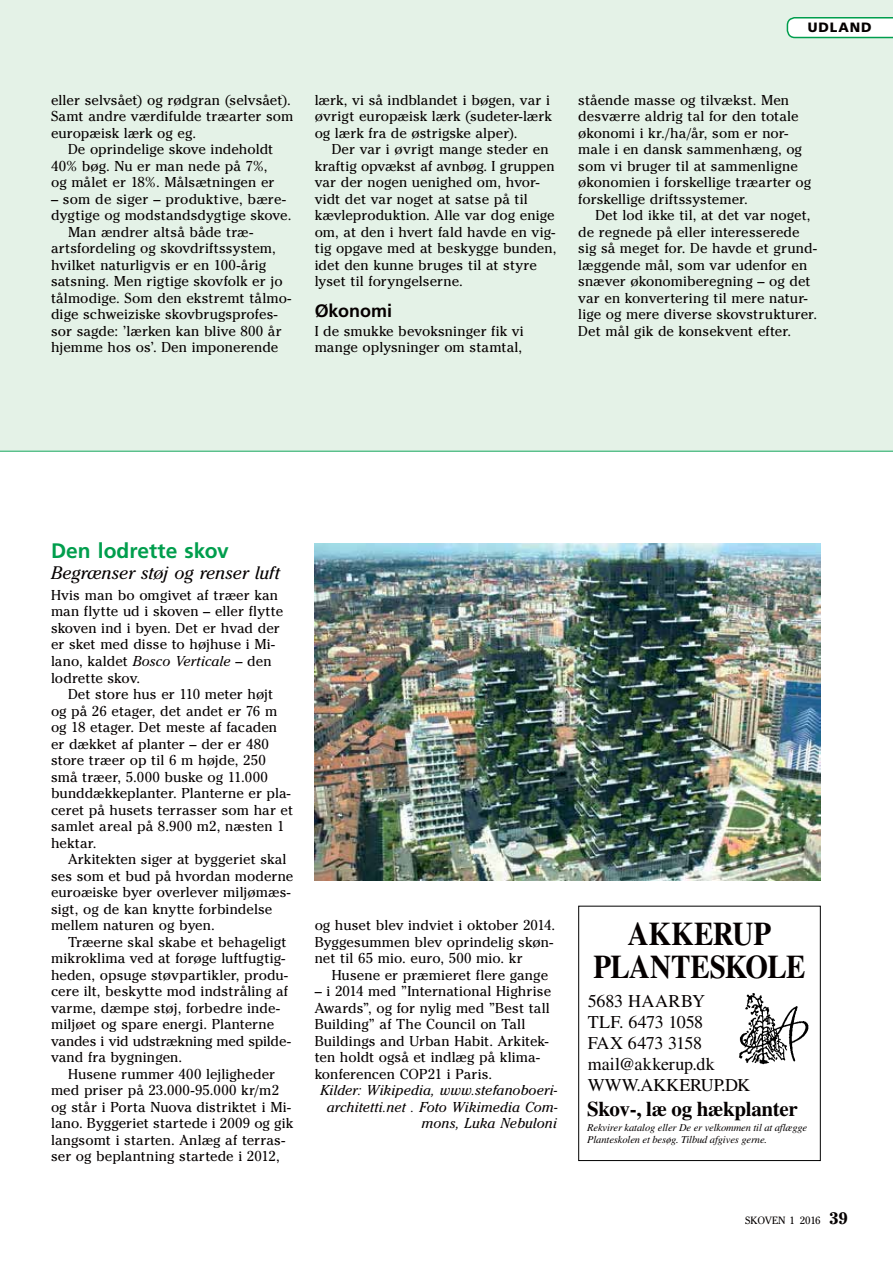
<style>
.page{position:relative;width:893px;height:1263px;background:#e4f2e7}
.page>*{position:absolute;margin:0;border:0;box-sizing:border-box;transform-origin:0 0}
.t1{font:700 33px/33px "Times LT Std";letter-spacing:-.01em;color:#050000;text-align:center;scale:.88 1}
.t2{font:700 21px "Times LT Std";letter-spacing:-.015em;color:#050000}
.t3{font:700 21px "Frutiger LT Std";letter-spacing:-.005em;color:#009e4d}
.t4{font:18px/21px "Times LT Std";color:#050000}
.t5{font:italic 18px "Cheltenham Std";color:#050000}
.t6{font:700 18px "Frutiger LT Std";color:#050000}
.t7{font:14.25px/16.5px "Cheltenham Std";letter-spacing:.005em;color:#050000}
.t8{font:italic 14.25px/16.5px "Cheltenham Std";color:#050000;text-align:right}
.t9{font:900 13.5px "Frutiger LT Std";letter-spacing:.07em;color:#050000}
.t10{font:italic 10.5px/12px "Times LT Std";letter-spacing:-.01em;color:#050000}
.t11{font:10.5px "Cheltenham Std";color:#050000}
.s1{font-style:italic}
.s2{font-weight:700;font-size:16.5px}
</style>
<div class="page">
<div style="left:0;top:451px;width:893px;height:812px;background:#fff"></div>
<svg style="left:787px;top:17px;width:106px;height:21px;background:#dbf1e6"></svg>
<img style="left:739px;top:993px;width:70px;height:72px">
<div style="left:578px;top:906px;width:243px;height:255px;border:1px solid #000"></div>
<hr style="left:0;top:451px;width:893px;height:1px;background:#009e4d">
<img style="left:315px;top:543px;width:506px;height:337px">
<p class="t9" style="left:808px;top:20px;width:66px">UDLAND</p>
<p class="t7" style="left:51px;top:93px;width:244px">eller selvsået) og rødgran (selvsået).<br>Samt andre værdifulde træarter som europæisk lærk og eg.</p>
<p class="t7" style="left:51px;top:143px;width:225px;text-indent:17px">De oprindelige skove indeholdt<br>40% bøg. Nu er man nede på 7%, og målet er 18%. Målsætningen er</p>
<p class="t7" style="left:51px;top:192px;width:236px">– som de siger – produktive, bære-</p>
<p class="t7" style="left:51px;top:209px;width:242px">dygtige og modstandsdygtige skove.</p>
<p class="t7" style="left:68px;top:225px;width:186px">Man ændrer altså både træ-</p>
<p class="t7" style="left:51px;top:242px;width:226px">artsfordeling og skovdriftssystem,</p>
<p class="t7" style="left:51px;top:258px;width:217px">hvilket naturligvis er en 100-årig</p>
<p class="t7" style="left:51px;top:275px;width:233px">satsning. Men rigtige skovfolk er jo</p>
<p class="t7" style="left:51px;top:291px;width:242px">tålmodige. Som den ekstremt tålmo-</p>
<p class="t7" style="left:51px;top:308px;width:228px">dige schweiziske skovbrugsprofes-</p>
<p class="t7" style="left:51px;top:324px;width:232px">sor sagde: ’lærken kan blive 800 år</p>
<p class="t7" style="left:51px;top:341px;width:229px">hjemme hos os’. Den imponerende</p>
<p class="t7" style="left:315px;top:93px;width:239px;text-align:justify">lærk, vi så indblandet i bøgen, var i øvrigt europæisk lærk (sudeter-lærk og lærk fra de østrigske alper).</p>
<p class="t7" style="left:315px;top:143px;width:243px;text-indent:17px">Der var i øvrigt mange steder en kraftig opvækst af avnbøg. I gruppen var der nogen uenighed om, hvor&shy;vidt det var noget at satse på til kævleproduktion. Alle var dog enige om, at den i hvert fald havde en vig&shy;tig opgave med at beskygge bunden, idet den kunne bruges til at styre lyset til foryngelserne.</p>
<p class="t6" style="left:315px;top:302px;width:79px">Økonomi</p>
<p class="t7" style="left:315px;top:324px;width:211px">I de smukke bevoksninger fik vi mange oplysninger om stamtal,</p>
<p class="t7" style="left:578px;top:93px;width:234px">stående masse og tilvækst. Men desværre aldrig tal for den totale økonomi i kr./ha/år, som er nor&shy;male i en dansk sammenhæng, og som vi bruger til at sammenligne økonomien i forskellige træarter og forskellige driftssystemer.</p>
<p class="t7" style="left:578px;top:209px;width:240px;text-indent:17px">Det lod ikke til, at det var noget, de regnede på eller interesserede sig så meget for. De havde et grund&shy;læggende mål, som var udenfor en snæver økonomiberegning – og det var en konvertering til mere natur&shy;lige og mere diverse skovstrukturer.<br>Det mål gik de konsekvent efter.</p>
<h2 class="t3" style="left:51px;top:541px;width:179px">Den lodrette skov</h2>
<p class="t5" style="left:51px;top:566px;width:230px">Begrænser støj og renser luft</p>
<p class="t7" style="left:51px;top:588px;width:234px">Hvis man bo omgivet af træer kan man flytte ud i skoven – eller flytte skoven ind i byen. Det er hvad der er sket med disse to højhuse i Mi&shy;lano, kaldet <span class="s1">Bosco Verticale</span> – den lodrette skov.</p>
<p class="t7" style="left:51px;top:687px;width:244px;text-indent:17px">Det store hus er 110 meter højt<br>og på 26 etager, det andet er 76 m og 18 etager. Det meste af facaden er dækket af planter – der er 480 store træer op til 6 m højde, 250 små træer, 5.000 buske og 11.000 bunddækkeplanter. Planterne er pla&shy;ceret på husets terrasser som har et samlet areal på 8.900 m2, næsten 1 hektar.</p>
<p class="t7" style="left:51px;top:852px;width:244px;text-indent:17px">Arkitekten siger at byggeriet skal ses som et bud på hvordan moderne euroæiske byer overlever miljømæs&shy;sigt, og de kan knytte forbindelse mellem naturen og byen.</p>
<p class="t7" style="left:51px;top:935px;width:241px;text-indent:17px">Træerne skal skabe et behageligt mikroklima ved at forøge luftfugtig&shy;heden, opsuge støvpartikler, produ&shy;cere ilt, beskytte mod indstråling af varme, dæmpe støj, forbedre inde&shy;miljøet og spare energi. Planterne vandes i vid udstrækning med spilde&shy;vand fra bygningen.</p>
<p class="t7" style="left:51px;top:1067px;width:244px;text-indent:17px">Husene rummer 400 lejligheder med priser på 23.000-95.000 kr/m2 og står i Porta Nuova distriktet i Mi&shy;lano. Byggeriet startede i 2009 og gik langsomt i starten. Anlæg af terras&shy;ser og beplantning startede i 2012,</p>
<p class="t7" style="left:315px;top:918px;width:242px">og huset blev indviet i oktober 2014.<br>Byggesummen blev oprindelig skøn&shy;net til 65 mio. euro, 500 mio. kr</p>
<p class="t7" style="left:332px;top:968px;width:218px">Husene er præmieret flere gange</p>
<p class="t7" style="left:315px;top:984px;width:238px">– i 2014 med ”International Highrise Awards”, og for nylig med ”Best tall Building” af The Council on Tall Buildings and Urban Habit. Arkitek&shy;ten holdt også et indlæg på klima&shy;konferencen COP21 i Paris.</p>
<p class="t8" style="left:320px;top:1083px;width:239px">Kilder: Wikipedia, www.stefanoboeri&shy;architetti.net . Foto Wikimedia Com&shy;mons, Luka Nebuloni</p>
<h1 class="t1" style="left:593px;top:917px;width:243px">AKKERUP<br>PLANTESKOLE</h1>
<p class="t4" style="left:588px;top:990px;width:164px">5683 HAARBY<br>TLF. 6473 1058<br>FAX 6473 3158 mail@akkerup.dk<br>WWW.AKKERUP.DK</p>
<h2 class="t2" style="left:587px;top:1096px;width:212px">Skov-, læ og hækplanter</h2>
<p class="t10" style="left:587px;top:1122px;width:221px">Rekvirer katalog eller De er vel kom men til at aflægge<br>Planteskolen et besøg. Tilbud afgives gerne.</p>
<p class="t11" style="left:745px;top:1216px;width:104px">SKOVEN 1 2016 <span class="s2">39</span></p>
</div>
